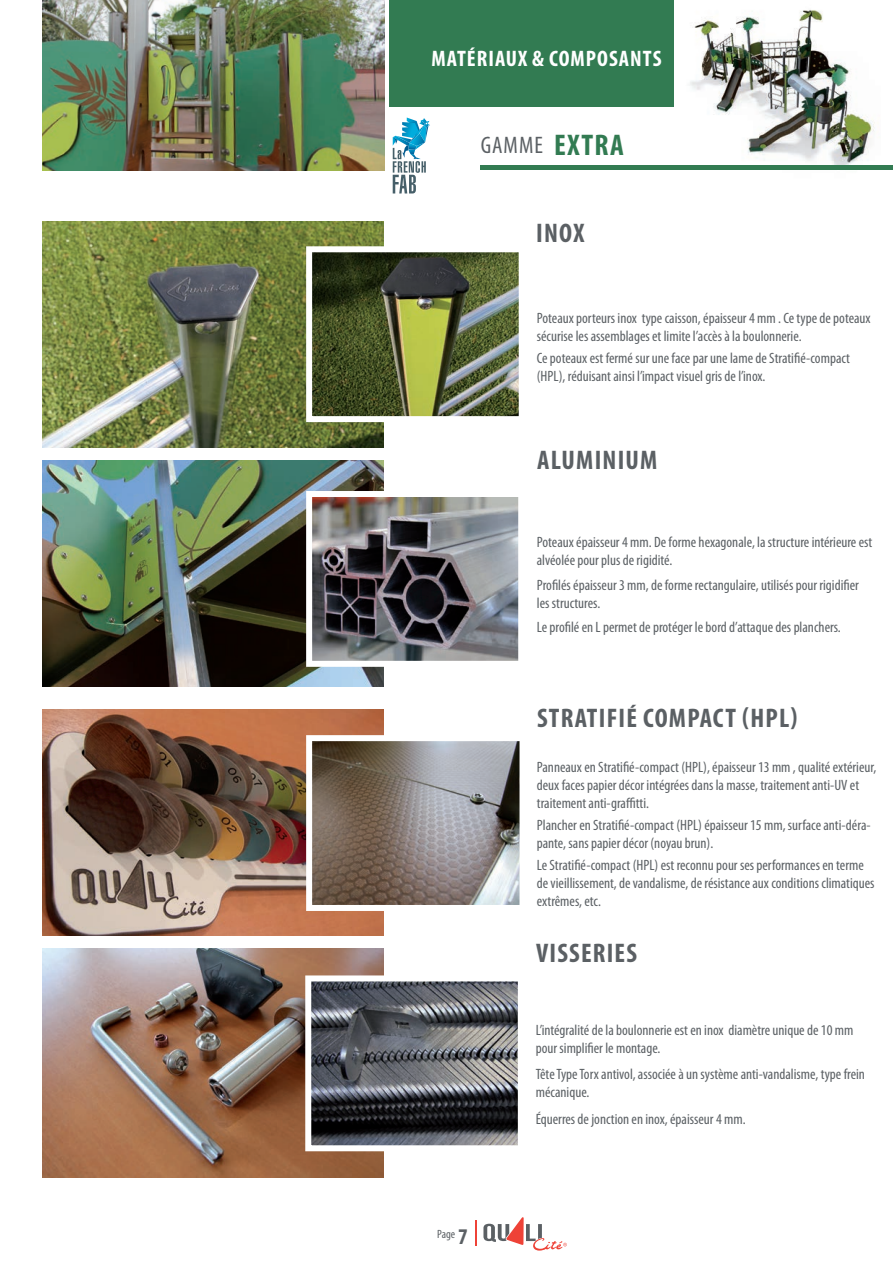
<style>
.page{position:relative;width:893px;height:1263px;background:#fff}
.page>*{position:absolute;margin:0;border:0;box-sizing:border-box;transform-origin:0 0}
.t1{font:700 condensed 27px "Myriad Pro";letter-spacing:.045em;color:#5b6064}
.t2{font:condensed 24px "Myriad Pro";letter-spacing:.045em;color:#5b6064}
.t3{font:700 condensed 22.5px "Myriad Pro";letter-spacing:.045em;color:#fff}
.t4{font:condensed 15px/18px "Myriad Pro";color:#5b6064}
.t5{font:condensed 12px "Myriad Pro";color:#5b6064}
.s1{font-weight:700;font-size:30px;color:#327b52}
.s2{font-weight:700;font-size:22.5px}
</style>
<div class="page">
<div style="left:389px;top:0;width:285px;height:106px;background:#327b52"></div>
<img style="left:42px;top:0;width:342px;height:170px">
<img style="left:685px;top:10px;width:195px;height:156px">
<svg style="left:393px;top:118px;width:37px;height:76px"></svg>
<hr style="left:480px;top:166px;width:413px;height:4px;background:#327b52">
<img style="left:42px;top:221px;width:341px;height:226px">
<img style="left:306px;top:246px;width:213px;height:176px">
<img style="left:42px;top:461px;width:342px;height:226px">
<img style="left:306px;top:491px;width:213px;height:176px">
<img style="left:42px;top:709px;width:342px;height:226px">
<svg style="left:306px;top:735px;width:214px;height:176px;background:#928a85"></svg>
<img style="left:42px;top:949px;width:342px;height:229px">
<svg style="left:305px;top:975px;width:213px;height:176px;background:#65676c"></svg>
<svg style="left:475px;top:1220px;width:1px;height:26px"></svg>
<svg style="left:483px;top:1217px;width:84px;height:34px"></svg>
<h3 class="t3" style="left:431px;top:45px;width:232px">MATÉRIAUX &amp; COMPOSANTS</h3>
<h2 class="t2" style="left:481px;top:136px;width:145px">GAMME <span class="s1">EXTRA</span></h2>
<h1 class="t1" style="left:536px;top:217px;width:50px">INOX</h1>
<p class="t4" style="left:537px;top:310px;width:335px">Poteaux porteurs inox type caisson, épaisseur 4 mm . Ce type de poteaux sécurise les assemblages et limite l’accès à la boulonnerie.</p>
<p class="t4" style="left:537px;top:350px;width:315px">Ce poteaux est fermé sur une face par une lame de Stratifié-compact (HPL), réduisant ainsi l’impact visuel gris de l’inox.</p>
<h1 class="t1" style="left:537px;top:444px;width:122px">ALUMINIUM</h1>
<p class="t4" style="left:537px;top:534px;width:337px">Poteaux épaisseur 4 mm. De forme hexagonale, la structure intérieure est alvéolée pour plus de rigidité.</p>
<p class="t4" style="left:537px;top:576px;width:324px">Profilés épaisseur 3 mm, de forme rectangulaire, utilisés pour rigidifier les structures.</p>
<p class="t4" style="left:537px;top:619px;width:305px">Le profilé en L permet de protéger le bord d’attaque des planchers.</p>
<h1 class="t1" style="left:537px;top:702px;width:262px">STRATIFIÉ COMPACT (HPL)</h1>
<p class="t4" style="left:537px;top:759px;width:341px">Panneaux en Stratifié-compact (HPL), épaisseur 13 mm , qualité extérieur, deux faces papier décor intégrées dans la masse, traitement anti-UV et traitement anti-graffitti.</p>
<p class="t4" style="left:537px;top:817px;width:335px">Plancher en Stratifié-compact (HPL) épaisseur 15 mm, surface anti-déra&shy;pante, sans papier décor (noyau brun).</p>
<p class="t4" style="left:537px;top:857px;width:339px">Le Stratifié-compact (HPL) est reconnu pour ses performances en terme de vieillissement, de vandalisme, de résistance aux conditions climatiques extrêmes, etc.</p>
<h1 class="t1" style="left:536px;top:937px;width:102px">VISSERIES</h1>
<p class="t5" style="left:437px;top:1229px;width:32px">Page <span class="s2">7</span></p>
<p class="t4" style="left:536px;top:1022px;width:319px">L’intégralité de la boulonnerie est en inox diamètre unique de 10 mm pour simplifier le montage.</p>
<p class="t4" style="left:536px;top:1066px;width:331px">Tête Type Torx antivol, associée à un système anti-vandalisme, type frein mécanique.</p>
<p class="t4" style="left:536px;top:1111px;width:211px">Équerres de jonction en inox, épaisseur 4 mm.</p>
</div>
